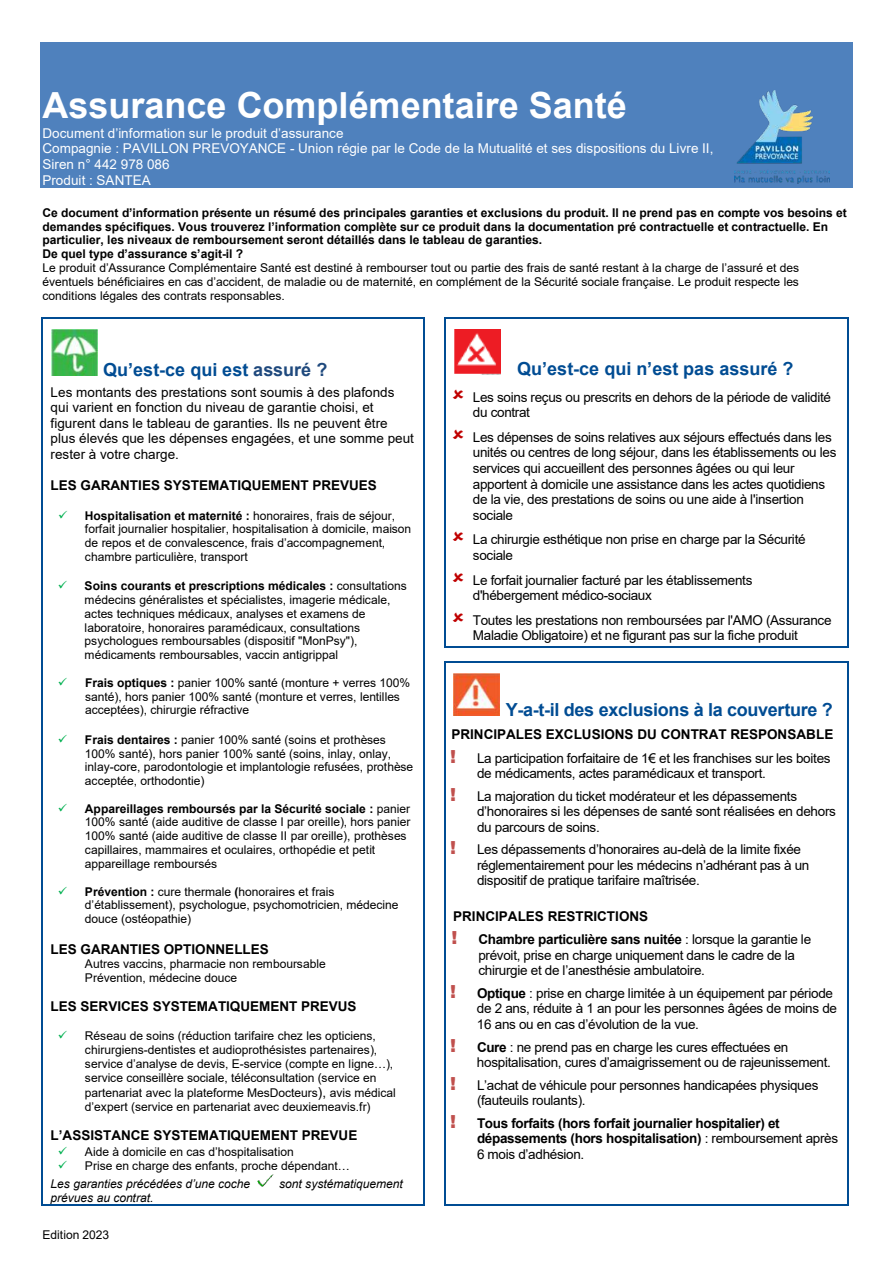
<style>
.page{position:relative;width:893px;height:1263px;background:#fff}
.page>*{position:absolute;margin:0;border:0;box-sizing:border-box;transform-origin:0 0}
.t1{font:700 36px "Arial";color:#fff}
.t2{font:700 18px "Arial";color:#004c93}
.t3{font:13.5px/15.5px "Arial";letter-spacing:-.025em;color:#000}
.t4{font:13.5px/15.6px "Arial";letter-spacing:.005em;color:#000}
.t5{font:700 13.5px/23.4px "Arial";color:#000}
.t6{font:13.5px/15.6px "Arial";letter-spacing:.005em;color:#fff}
.t7{font:700 13.5px/15.5px "Arial";letter-spacing:-.025em;color:#000}
.t8{font:12px/13.8px "Arial";letter-spacing:-.005em;color:#000}
.t9{font:700 12px/13.8px "Arial";color:#000}
.t10{font:italic 12px "Arial";letter-spacing:-.005em;color:#000}
.s1{color:#1f497d}
.s2{color:#00b050}
.s3{font-weight:700}
.s4{font-size:13.5px}
.s5{font-style:italic}
.s6{font-weight:900;font-size:18px;color:#c0504d}
.s7{font-weight:400}
</style>
<div class="page">
<div style="left:40px;top:42px;width:812px;height:42px;background:#4f81bd"></div>
<div style="left:40px;top:84px;width:812px;height:41px;background:#4f81bd"></div>
<div style="left:40px;top:125px;width:812px;height:16px;background:#4f81bd"></div>
<div style="left:40px;top:141px;width:812px;height:15px;background:#4f81bd"></div>
<div style="left:40px;top:156px;width:812px;height:16px;background:#4f81bd"></div>
<div style="left:40px;top:172px;width:812px;height:15px;background:#4f81bd"></div>
<hr style="left:43px;top:318px;width:380px;height:1px;background:#004c93">
<hr style="left:446px;top:318px;width:401px;height:1px;background:#004c93">
<hr style="left:42px;top:319px;width:1px;height:327px;background:#004c93">
<hr style="left:423px;top:319px;width:1px;height:327px;background:#004c93">
<hr style="left:444px;top:319px;width:2px;height:327px;background:#004c93">
<hr style="left:847px;top:319px;width:1px;height:327px;background:#004c93">
<hr style="left:446px;top:646px;width:401px;height:2px;background:#004c93">
<svg style="left:42px;top:646px;width:1px;height:17px"></svg>
<svg style="left:423px;top:646px;width:1px;height:17px"></svg>
<hr style="left:446px;top:662px;width:401px;height:1px;background:#004c93">
<hr style="left:42px;top:663px;width:1px;height:542px;background:#004c93">
<hr style="left:43px;top:1205px;width:380px;height:1px;background:#004c93">
<hr style="left:423px;top:663px;width:1px;height:542px;background:#004c93">
<hr style="left:444px;top:663px;width:2px;height:542px;background:#004c93">
<hr style="left:446px;top:1205px;width:401px;height:1px;background:#004c93">
<hr style="left:847px;top:663px;width:1px;height:542px;background:#004c93">
<img style="left:51px;top:330px;width:46px;height:46px">
<img style="left:257px;top:1174px;width:17px;height:13px">
<img style="left:454px;top:330px;width:47px;height:44px">
<img style="left:453px;top:674px;width:46px;height:42px">
<img style="left:735px;top:91px;width:94px;height:92px">
<h1 class="t1" style="left:42px;top:80px;width:586px">Assurance Complémentaire Santé</h1>
<p class="t6" style="left:42px;top:125px;width:673px">Document d’information sur le produit d’assurance<br>Compagnie : PAVILLON PREVOYANCE - Union régie par le Code de la Mutualité et ses dispositions du Livre II, Siren n° 442 978 086<br>Produit : SANTEA</p>
<p class="t9" style="left:42px;top:206px;width:806px">Ce document d’information présente un résumé des principales garanties et exclusions du produit. Il ne prend pas en compte vos besoins et demandes spécifiques. Vous trouverez l’information complète sur ce produit dans la documentation pré contractuelle et contractuelle. En particulier, les niveaux de remboursement seront détaillés dans le tableau de garanties.<br>De quel type d’assurance s’agit-il ?</p>
<p class="t8" style="left:42px;top:261px;width:758px;text-align:justify">Le produit d’Assurance Complémentaire Santé est destiné à rembourser tout ou partie des frais de santé restant à la charge de l’assuré et des éventuels bénéficiaires en cas d’accident, de maladie ou de maternité, en complément de la Sécurité sociale française. Le produit respecte les conditions légales des contrats responsables.</p>
<h2 class="t2" style="left:103px;top:357px;width:226px">Qu’est-ce qui est <span class="s1">assuré ?</span></h2>
<p class="t4" style="left:51px;top:384px;width:365px">Les montants des prestations sont soumis à des plafonds qui varient en fonction du niveau de garantie choisi, et figurent dans le tableau de garanties. Ils ne peuvent être plus élevés que les dépenses engagées, et une somme peut rester à votre charge.</p>
<p class="t5" style="left:51px;top:474px;width:328px">LES GARANTIES SYSTEMATIQUEMENT PREVUES</p>
<p class="t8" style="left:85px;top:508px;width:328px;text-indent:-27px"><span class="s2">✓</span> <span class="s3">Hospitalisation et maternité :</span> honoraires, frais de séjour, forfait journalier hospitalier, hospitalisation à domicile, maison de repos et de convalescence, frais d’accompagnement, chambre particulière, transport</p>
<p class="t8" style="left:85px;top:579px;width:324px;text-indent:-27px"><span class="s2">✓</span> <span class="s3">Soins courants et prescriptions médicales :</span> consultations médecins généralistes et spécialistes, imagerie médicale, actes techniques médicaux, analyses et examens de laboratoire, honoraires paramédicaux, consultations psychologues remboursables (dispositif "MonPsy"), médicaments remboursables, vaccin antigrippal</p>
<p class="t8" style="left:85px;top:675px;width:327px;text-indent:-27px"><span class="s2">✓</span> <span class="s3">Frais optiques :</span> panier 100% santé (monture + verres 100% santé), hors panier 100% santé (monture et verres, lentilles acceptées), chirurgie réfractive</p>
<p class="t8" style="left:85px;top:732px;width:330px;text-indent:-27px"><span class="s2">✓</span> <span class="s3">Frais dentaires :</span> panier 100% santé (soins et prothèses 100% santé), hors panier 100% santé (soins, inlay, onlay, inlay-core, parodontologie et implantologie refusées, prothèse acceptée, orthodontie)</p>
<p class="t8" style="left:85px;top:801px;width:327px;text-indent:-27px"><span class="s2">✓</span> <span class="s3">Appareillages remboursés par la Sécurité sociale :</span> panier 100% santé (aide auditive de classe I par oreille), hors panier 100% santé (aide auditive de classe II par oreille), prothèses capillaires, mammaires et oculaires, orthopédie et petit appareillage remboursés</p>
<p class="t8" style="left:85px;top:884px;width:315px;text-indent:-27px"><span class="s2">✓</span> <span class="s3">Prévention :</span> cure thermale <span class="s3">(</span>honoraires et frais d’établissement), psychologue, psychomotricien, médecine douce (ostéopathie)</p>
<p class="t5" style="left:51px;top:937px;width:220px">LES GARANTIES OPTIONNELLES</p>
<p class="t8" style="left:85px;top:957px;width:242px">Autres vaccins, pharmacie non remboursable<br>Prévention, médecine douce</p>
<p class="t5" style="left:51px;top:994px;width:308px">LES SERVICES SYSTEMATIQUEMENT PREVUS</p>
<p class="t8" style="left:85px;top:1029px;width:310px;text-indent:-27px"><span class="s2">✓</span> Réseau de soins (réduction tarifaire chez les opticiens, chirurgiens-dentistes et audioprothésistes partenaires), service d’analyse de devis, E-service (compte en ligne…), service conseillère sociale, téléconsultation (service en</p>
<p class="t8" style="left:85px;top:1085px;width:313px;line-height:14.2px">partenariat avec la plateforme MesDocteurs<span class="s4">),</span> avis médical d’expert (service en partenariat avec deuxiemeavis.fr)</p>
<p class="t5" style="left:51px;top:1124px;width:308px">L’ASSISTANCE SYSTEMATIQUEMENT PREVUE</p>
<p class="t8" style="left:58px;top:1144px;width:237px"><span class="s2">✓</span> Aide à domicile en cas d’hospitalisation</p>
<p class="t8" style="left:51px;top:1156px;width:301px;line-height:18.8px;text-indent:7px"><span class="s2">✓</span> Prise en charge des enfants, proche dépendant…<br><span class="s5">Les garanties précédées d’une coche</span></p>
<p class="t10" style="left:279px;top:1176px;width:125px">sont systématiquement</p>
<p class="t10" style="left:51px;top:1190px;width:104px">prévues au contrat.</p>
<p class="t8" style="left:42px;top:1228px;width:68px">Edition 2023</p>
<h2 class="t2" style="left:517px;top:356px;width:278px">Qu’est-ce qui n’est pas assuré ?</h2>
<p class="t3" style="left:473px;top:389px;width:360px">Les soins reçus ou prescrits en dehors de la période de validité du contrat</p>
<p class="t3" style="left:473px;top:429px;width:365px">Les dépenses de soins relatives aux séjours effectués dans les unités ou centres de long séjour, dans les établissements ou les services qui accueillent des personnes âgées ou qui leur apportent à domicile une assistance dans les actes quotidiens de la vie, des prestations de soins ou une aide à l'insertion sociale</p>
<p class="t3" style="left:473px;top:532px;width:334px">La chirurgie esthétique non prise en charge par la Sécurité sociale</p>
<p class="t3" style="left:473px;top:572px;width:281px">Le forfait journalier facturé par les établissements d'hébergement médico-sociaux</p>
<p class="t3" style="left:473px;top:612px;width:360px">Toutes les prestations non remboursées par l'AMO (Assurance<br>Maladie Obligatoire) et ne figurant pas sur la fiche produit</p>
<h2 class="t2" style="left:506px;top:697px;width:329px">Y-a-t-il des exclusions à la couverture ?</h2>
<p class="t3" style="left:450px;top:723px;width:385px;line-height:23.4px"><span class="s3">PRINCIPALES EXCLUSIONS DU CONTRAT RESPONSABLE </span><span class="s6">!</span> La participation forfaitaire de 1€ et les franchises sur les boites</p>
<p class="t3" style="left:450px;top:762px;width:348px;line-height:22.6px;text-align:center">de médicaments, actes paramédicaux et transport.<br><span class="s6">!</span> La majoration du ticket modérateur et les dépassements</p>
<p class="t3" style="left:477px;top:804px;width:360px">d’honoraires si les dépenses de santé sont réalisées en dehors du parcours de soins.</p>
<p class="t3" style="left:477px;top:842px;width:334px;text-indent:-27px"><span class="s6">!</span> Les dépassements d’honoraires au-delà de la limite fixée réglementairement pour les médecins n’adhérant pas à un dispositif de pratique tarifaire maîtrisée.</p>
<p class="t5" style="left:451px;top:904px;width:361px">PRINCIPALES RESTRICTIONS<br><span class="s6">!</span> Chambre particulière sans nuitée <span class="s7">: lorsque la garantie le</span></p>
<p class="t3" style="left:478px;top:947px;width:318px">prévoit, prise en charge uniquement dans le cadre de la chirurgie et de l’anesthésie ambulatoire.</p>
<p class="t3" style="left:477px;top:985px;width:362px;text-indent:-27px"><span class="s6">!</span> <span class="s3">Optique</span> : prise en charge limitée à un équipement par période de 2 ans, réduite à 1 an pour les personnes âgées de moins de<br>16 ans ou en cas d’évolution de la vue.</p>
<p class="t3" style="left:477px;top:1039px;width:356px;text-indent:-27px"><span class="s6">!</span> <span class="s3">Cure</span> : ne prend pas en charge les cures effectuées en hospitalisation, cures d’amaigrissement ou de rajeunissement.</p>
<p class="t3" style="left:477px;top:1077px;width:343px;text-indent:-27px"><span class="s6">!</span> L’achat de véhicule pour personnes handicapées physiques (fauteuils roulants).</p>
<p class="t7" style="left:477px;top:1116px;width:363px;text-indent:-27px"><span class="s6">!</span> Tous forfaits (hors forfait journalier hospitalier) et dépassements (hors hospitalisation) <span class="s7">: remboursement après<br>6 mois d’adhésion.</span></p>
</div>
